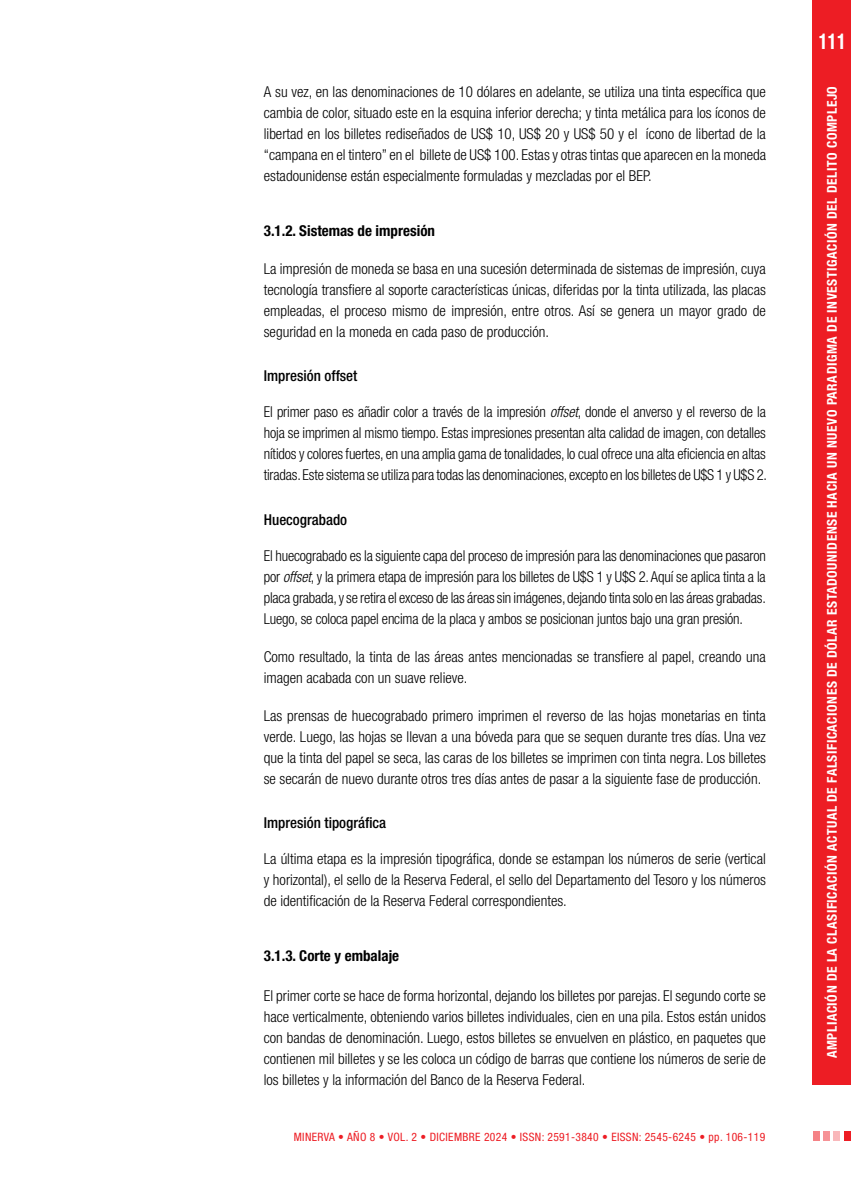
<style>
.page{position:relative;width:851px;height:1191px;background:#fff}
.page>*{position:absolute;margin:0;border:0;box-sizing:border-box;transform-origin:0 0}
.t1{font:700 condensed 21.75px "Helvetica Neue LT Std";color:#fff;scale:.85 1}
._00-TEXTO_GENERAL{font:300 condensed 15px/21px "Helvetica Neue LT Std";color:#000;text-align:justify}
._00-TEXTO_GENERAL-2{font:500 condensed 15px "Helvetica Neue LT Std";color:#000}
._00-SUBTITULO_3{font:700 condensed 15px "Helvetica Neue LT Std";color:#000}
.t2{font:700 condensed 13.5px "Helvetica Neue LT Std";letter-spacing:.04em;color:#fff}
.t3{font:condensed 11.55px "Helvetica Neue LT Std";letter-spacing:.03em;color:#ed1d24}
.s1{font-style:italic}
</style>
<div class="page">
<div style="left:812px;top:0;width:38px;height:1084px;background:#ed1d24"></div>
<div style="left:822px;top:1131px;width:7px;height:10px;background:#f69296"></div>
<div style="left:833px;top:1131px;width:7px;height:10px;background:#f9b8bb"></div>
<div style="left:844px;top:1131px;width:6px;height:10px;background:#ed1d24"></div>
<div style="left:812px;top:1131px;width:7px;height:10px;background:#f58286"></div>
<p class="_00-TEXTO_GENERAL" style="left:264px;top:81px;width:504px">A su vez, en las denominaciones de 10 dólares en adelante, se utiliza una tinta específica que cambia de color, situado este en la esquina inferior derecha; y tinta metálica para los íconos de libertad en los billetes rediseñados de US$ 10, US$ 20 y US$ 50 y el ícono de libertad de la “campana en el tintero” en el billete de US$ 100. Estas y otras tintas que aparecen en la moneda estadounidense están especialmente formuladas y mezcladas por el BEP.</p>
<p class="_00-SUBTITULO_3" style="left:264px;top:221px;width:173px">3.1.2. Sistemas de impresión</p>
<p class="_00-TEXTO_GENERAL" style="left:264px;top:258px;width:503px">La impresión de moneda se basa en una sucesión determinada de sistemas de impresión, cuya tecnología transfiere al soporte características únicas, diferidas por la tinta utilizada, las placas empleadas, el proceso mismo de impresión, entre otros. Así se genera un mayor grado de seguridad en la moneda en cada paso de producción.</p>
<p class="_00-TEXTO_GENERAL-2" style="left:264px;top:367px;width:95px">Impresión offset</p>
<p class="_00-TEXTO_GENERAL" style="left:264px;top:401px;width:504px">El primer paso es añadir color a través de la impresión <span class="s1">offset</span>, donde el anverso y el reverso de la hoja se imprimen al mismo tiempo. Estas impresiones presentan alta calidad de imagen, con detalles nítidos y colores fuertes, en una amplia gama de tonalidades, lo cual ofrece una alta eficiencia en altas tiradas. Este sistema se utiliza para todas las denominaciones, excepto en los billetes de U$S 1 y U$S 2.</p>
<p class="_00-TEXTO_GENERAL-2" style="left:264px;top:510px;width:85px">Huecograbado</p>
<p class="_00-TEXTO_GENERAL" style="left:264px;top:544px;width:503px">El huecograbado es la siguiente capa del proceso de impresión para las denominaciones que pasaron por <span class="s1">offset</span>, y la primera etapa de impresión para los billetes de U$S 1 y U$S 2. Aquí se aplica tinta a la placa grabada, y se retira el exceso de las áreas sin imágenes, dejando tinta solo en las áreas grabadas.<br>Luego, se coloca papel encima de la placa y ambos se posicionan juntos bajo una gran presión.</p>
<p class="_00-TEXTO_GENERAL" style="left:264px;top:645px;width:503px">Como resultado, la tinta de las áreas antes mencionadas se transfiere al papel, creando una imagen acabada con un suave relieve.</p>
<p class="_00-TEXTO_GENERAL" style="left:264px;top:704px;width:503px">Las prensas de huecograbado primero imprimen el reverso de las hojas monetarias en tinta verde. Luego, las hojas se llevan a una bóveda para que se sequen durante tres días. Una vez que la tinta del papel se seca, las caras de los billetes se imprimen con tinta negra. Los billetes se secarán de nuevo durante otros tres días antes de pasar a la siguiente fase de producción.</p>
<p class="_00-TEXTO_GENERAL-2" style="left:264px;top:814px;width:124px">Impresión tipográfica</p>
<p class="_00-TEXTO_GENERAL" style="left:264px;top:848px;width:503px">La última etapa es la impresión tipográfica, donde se estampan los números de serie (vertical y horizontal), el sello de la Reserva Federal, el sello del Departamento del Tesoro y los números de identificación de la Reserva Federal correspondientes.</p>
<p class="_00-SUBTITULO_3" style="left:264px;top:946px;width:137px">3.1.3. Corte y embalaje</p>
<p class="_00-TEXTO_GENERAL" style="left:264px;top:985px;width:503px">El primer corte se hace de forma horizontal, dejando los billetes por parejas. El segundo corte se hace verticalmente, obteniendo varios billetes individuales, cien en una pila. Estos están unidos con bandas de denominación. Luego, estos billetes se envuelven en plástico, en paquetes que contienen mil billetes y se les coloca un código de barras que contiene los números de serie de los billetes y la información del Banco de la Reserva Federal.</p>
<p class="t3" style="left:294px;top:1130px;width:473px">MINERVA • AÑO 8 • VOL. 2 • DICIEMBRE 2024 • ISSN: 2591-3840 • EISSN: 2545-6245 • pp. 106-119</p>
<h1 class="t1" style="left:818px;top:28px;width:34px">111</h1>
<p class="t2" style="left:823px;top:1058px;width:973px;rotate:-90deg">AMPLIACIÓN DE LA CLASIFICACIÓN ACTUAL DE FALSIFICACIONES DE DÓLAR ESTADOUNIDENSE HACIA UN NUEVO PARADIGMA DE INVESTIGACIÓN DEL DELITO COMPLEJO</p>
</div>
